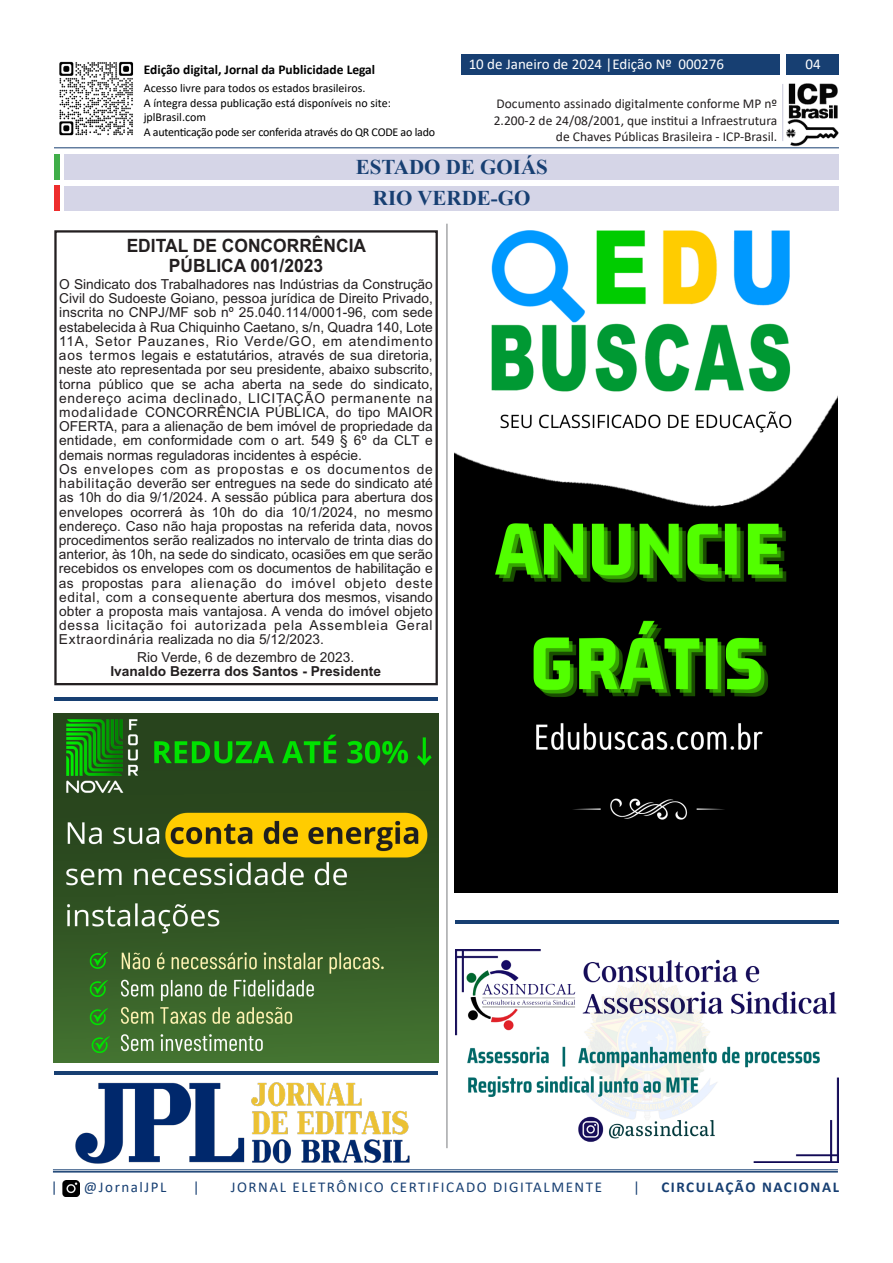
<style>
.page{position:relative;width:893px;height:1263px;background:#fff}
.page>*{position:absolute;margin:0;border:0;box-sizing:border-box;transform-origin:0 0}
.t1{font:700 21px/31.2px "Times New Roman";color:#173f72;text-align:center}
.t2{font:700 18.3px/19.6px "Arial";color:#231f20;text-align:center;scale:.95 1}
.t3{font:15px "Calibri";letter-spacing:.105em;color:#173f72}
.t4{font:15px "Calibri";color:#fff}
.t5{font:700 15px "Calibri";letter-spacing:.105em;color:#173f72}
.t6{font:13.8px/14.2px "Arial";letter-spacing:.005em;color:#231f20}
.t7{font:700 13.8px "Arial";color:#231f20}
.t8{font:13.5px/16.2px "Calibri";color:#231f20;text-align:right}
.t9{font:700 13.5px "Calibri";color:#000}
.t10{font:12px/14.4px "Calibri";color:#000}
</style>
<div class="page">
<div style="left:54px;top:230px;width:384px;height:455px;border:2px solid #231f20"></div>
<img style="left:59px;top:61px;width:75px;height:75px">
<img style="left:783px;top:83px;width:56px;height:64px">
<hr style="left:782px;top:84px;width:1px;height:57px;background:#c7c7d9">
<div style="left:786px;top:54px;width:53px;height:21px;background:#173f72"></div>
<div style="left:461px;top:54px;width:319px;height:21px;background:#173f72"></div>
<hr style="left:54px;top:147px;width:785px;height:1px;background:#173f72">
<hr style="left:53px;top:1169px;width:785px;height:1px;background:#173f72">
<hr style="left:53px;top:1171px;width:785px;height:1px;background:#173f72">
<img style="left:62px;top:1180px;width:18px;height:16px">
<div style="left:54px;top:154px;width:6px;height:26px;background:#40ae49"></div>
<div style="left:65px;top:154px;width:774px;height:26px;background:#d5d5e7"></div>
<hr style="left:446px;top:224px;width:1px;height:924px;background:#787a7d">
<div style="left:65px;top:186px;width:774px;height:25px;background:#d5d5e7"></div>
<div style="left:54px;top:185px;width:6px;height:26px;background:#ee2d2d"></div>
<hr style="left:54px;top:697px;width:384px;height:4px;background:#173f72">
<hr style="left:455px;top:921px;width:384px;height:3px;background:#173f72">
<hr style="left:54px;top:1072px;width:384px;height:3px;background:#173f72">
<img style="left:69px;top:1062px;width:384px;height:125px">
<img style="left:53px;top:713px;width:385px;height:349px">
<img style="left:454px;top:230px;width:384px;height:662px">
<img style="left:455px;top:949px;width:384px;height:213px">
<p class="t9" style="left:144px;top:60px;width:233px">Edição digital, Jornal da Publicidade Legal</p>
<p class="t10" style="left:144px;top:81px;width:293px">Acesso livre para todos os estados brasileiros.<br>A íntegra dessa publicação está disponíveis no site: jplBrasil.com<br>A autenticação pode ser conferida através do QR CODE ao lado</p>
<p class="t4" style="left:469px;top:54px;width:257px">10 de Janeiro de 2024 |Edição Nº 000276</p>
<p class="t4" style="left:805px;top:54px;width:17px">04</p>
<p class="t8" style="left:494px;top:95px;width:285px">Documento assinado digitalmente conforme MP nº<br>2.200-2 de 24/08/2001, que institui a Infraestrutura de Chaves Públicas Brasileira - ICP-Brasil.</p>
<h1 class="t1" style="left:356px;top:151px;width:194px">ESTADO DE GOIÁS<br>RIO VERDE-GO</h1>
<h2 class="t2" style="left:127px;top:236px;width:254px">EDITAL DE CONCORRÊNCIA<br>PÚBLICA 001/2023</h2>
<p class="t6" style="left:59px;top:277px;width:376px">O Sindicato dos Trabalhadores nas Indústrias da Construção Civil do Sudoeste Goiano, pessoa jurídica de Direito Privado, inscrita no CNPJ/MF sob nº 25.040.114/0001-96, com sede estabelecida à Rua Chiquinho Caetano, s/n, Quadra 140, Lote 11A, Setor Pauzanes, Rio Verde/GO, em atendimento aos termos legais e estatutários, através de sua diretoria, neste ato representada por seu presidente, abaixo subscrito, torna público que se acha aberta na sede do sindicato, endereço acima declinado, LICITAÇÃO permanente na modalidade CONCORRÊNCIA PÚBLICA, do tipo MAIOR OFERTA, para a alienação de bem imóvel de propriedade da entidade, em conformidade com o art. 549 § 6º da CLT e demais normas reguladoras incidentes à espécie.<br>Os envelopes com as propostas e os documentos de habilitação deverão ser entregues na sede do sindicato até as 10h do dia 9/1/2024. A sessão pública para abertura dos envelopes ocorrerá às 10h do dia 10/1/2024, no mesmo endereço. Caso não haja propostas na referida data, novos procedimentos serão realizados no intervalo de trinta dias do anterior, às 10h, na sede do sindicato, ocasiões em que serão recebidos os envelopes com os documentos de habilitação e as propostas para alienação do imóvel objeto deste edital, com a consequente abertura dos mesmos, visando obter a proposta mais vantajosa. A venda do imóvel objeto dessa licitação foi autorizada pela Assembleia Geral Extraordinária realizada no dia 5/12/2023.</p>
<p class="t6" style="left:137px;top:650px;width:219px">Rio Verde, 6 de dezembro de 2023.</p>
<p class="t7" style="left:110px;top:662px;width:272px">Ivanaldo Bezerra dos Santos - Presidente</p>
<p class="t3" style="left:51px;top:1177px;width:8px">|</p>
<p class="t3" style="left:84px;top:1177px;width:84px">@JornalJPL</p>
<p class="t3" style="left:193px;top:1177px;width:8px">|</p>
<p class="t3" style="left:231px;top:1177px;width:373px">JORNAL ELETRÔNICO CERTIFICADO DIGITALMENTE</p>
<p class="t3" style="left:633px;top:1177px;width:8px">|</p>
<p class="t5" style="left:661px;top:1177px;width:179px">CIRCULAÇÃO NACIONAL</p>
</div>
